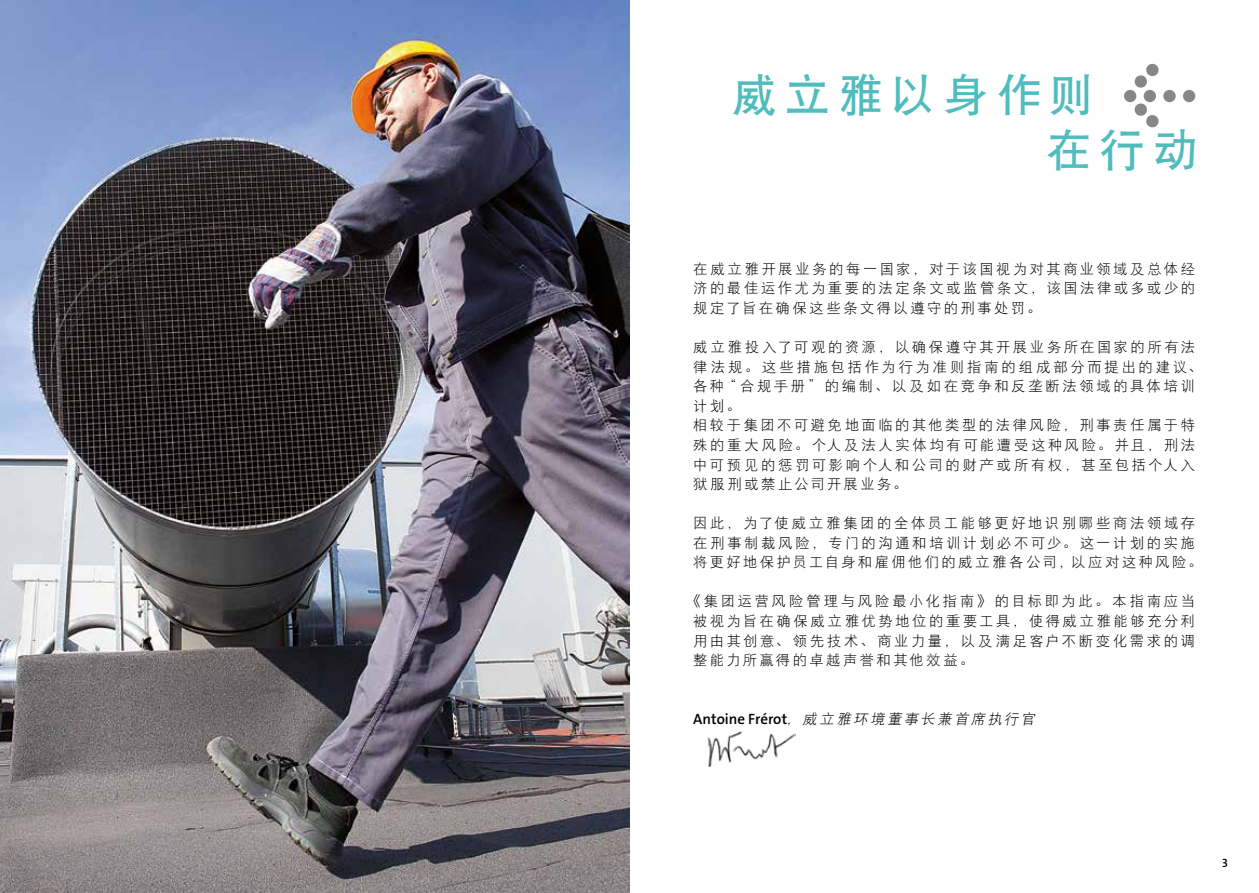
<style>
.page{position:relative;width:1259px;height:893px;background:#fff}
.page>*{position:absolute;margin:0;border:0;box-sizing:border-box;transform-origin:0 0}
.t1{font:45px/55.1px "DFP Hei W7";letter-spacing:.175em;color:#50bcbd}
.t2{font:14.25px/19.5px "DFP Hei W3";letter-spacing:.185em;color:#000;text-align:justify}
.t3{font:italic 14.25px "DFP Hei W3";color:#000}
.t4{font:12px "The Sans Veolia W6 Se Bld";color:#000}
.s1{font-family:"The Sans Veolia W6 Se Bld";font-style:normal;font-size:15px}
</style>
<div class="page">
<img style="left:0;top:0;width:629px;height:893px">
<div style="left:1143px;top:90px;width:13px;height:12px;background:#878787;border-radius:50%"></div>
<div style="left:1163px;top:90px;width:12px;height:12px;background:#878787;border-radius:50%"></div>
<div style="left:1183px;top:90px;width:12px;height:12px;background:#878787;border-radius:50%"></div>
<svg style="left:1134px;top:63px;width:25px;height:25px"></svg>
<svg style="left:1134px;top:103px;width:25px;height:25px"></svg>
<div style="left:1124px;top:90px;width:12px;height:12px;background:#878787;border-radius:50%"></div>
<img style="left:707px;top:732px;width:88px;height:35px">
<h1 class="t1" style="left:1045px;top:67px;width:153px;text-indent:-314px">威立雅以身作则<br>在行动</h1>
<p class="t2" style="left:693px;top:259px;width:503px">在威立雅开展业务的每一国家，对于该国视为对其商业领域及总体经济的最佳运作尤为重要的法定条文或监管条文，该国法律或多或少的规定了旨在确保这些条文得以遵守的刑事处罚。</p>
<p class="t2" style="left:693px;top:337px;width:510px;text-align:left">威立雅投入了可观的资源，以确保遵守其开展业务所在国家的所有法律法规。这些措施包括作为行为准则指南的组成部分而提出的建议、各种“合规手册”的编制、以及如在竞争和反垄断法领域的具体培训计划。<br>相较于集团不可避免地面临的其他类型的法律风险，刑事责任属于特殊的重大风险。个人及法人实体均有可能遭受这种风险。并且，刑法中可预见的惩罚可影响个人和公司的财产或所有权，甚至包括个人入狱服刑或禁止公司开展业务。</p>
<p class="t2" style="left:693px;top:513px;width:510px;text-align:left">因此，为了使威立雅集团的全体员工能够更好地识别哪些商法领域存在刑事制裁风险，专门的沟通和培训计划必不可少。这一计划的实施将更好地保护员工自身和雇佣他们的威立雅各公司，以应对这种风险。</p>
<p class="t2" style="left:693px;top:592px;width:503px;text-indent:-7px">《集团运营风险管理与风险最小化指南》的目标即为此。本指南应当被视为旨在确保威立雅优势地位的重要工具，使得威立雅能够充分利用由其创意、领先技术、商业力量，以及满足客户不断变化需求的调整能力所赢得的卓越声誉和其他效益。</p>
<p class="t3" style="left:693px;top:711px;width:346px"><span class="s1">Antoine Frérot</span>，威立雅环境董事长兼首席执行官</p>
<p class="t4" style="left:1222px;top:855px;width:7px">3</p>
</div>
